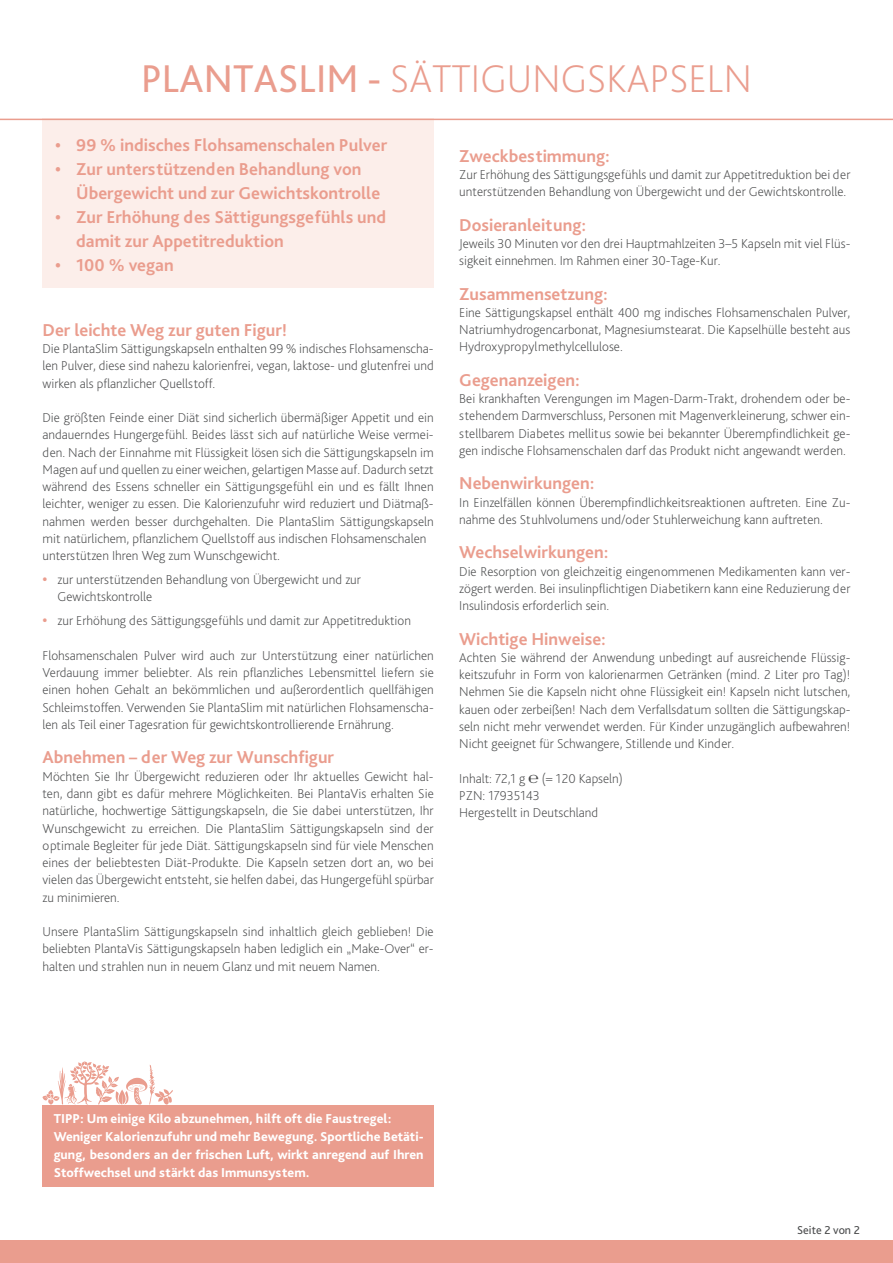
<style>
.page{position:relative;width:893px;height:1263px;background:#fff}
.page>*{position:absolute;margin:0;border:0;box-sizing:border-box;transform-origin:0 0}
.t1{font:200 40.5px "Bliss Pro";letter-spacing:.005em;color:#ea9d8e}
.t2{font:700 18px/24px "Bliss Pro";color:#ea9d8e}
.t3{font:200 13.5px/17.2px "Bliss Pro";color:#4b4c4d;text-align:justify}
.t4{font:800 13.5px/18px "Bliss Pro";color:#fff}
.t5{font:12px "Bliss Pro";color:#4b4c4d}
.s1{font-weight:400}
.s2{font-weight:700;font-size:15px;color:#ea9d8e}
</style>
<div class="page">
<div style="left:43px;top:1105px;width:391px;height:82px;background:#ea9d8e"></div>
<svg style="left:42px;top:1061px;width:131px;height:44px"></svg>
<div style="left:43px;top:119px;width:391px;height:169px;background:#fceeea"></div>
<hr style="left:0;top:119px;width:893px;height:1px;background:#ea9d8e">
<div style="left:0;top:1240px;width:893px;height:23px;background:#ea9d8e"></div>
<h1 class="t1" style="left:141px;top:54px;width:612px"><span class="s1">PLANTASLIM -</span> SÄTTIGUNGSKAPSELN</h1>
<h2 class="t2" style="left:55px;top:133px;width:333px">• 99 % indisches Flohsamenschalen Pulver</h2>
<h2 class="t2" style="left:76px;top:157px;width:305px;text-indent:-21px">• Zur unterstützenden Behandlung von<br>Übergewicht und zur Gewichtskontrolle</h2>
<h2 class="t2" style="left:76px;top:205px;width:311px;text-indent:-21px">• Zur Erhöhung des Sättigungsgefühls und damit zur Appetitreduktion</h2>
<h2 class="t2" style="left:55px;top:252px;width:120px">• 100 % vegan</h2>
<h2 class="t2" style="left:43px;top:317px;width:246px">Der leichte Weg zur guten Figur!</h2>
<p class="t3" style="left:43px;top:340px;width:393px">Die PlantaSlim Sättigungskapseln enthalten 99 % indisches Flohsamenscha&shy;len Pulver, diese sind nahezu kalorienfrei, vegan, laktose- und glutenfrei und wirken als pflanzlicher Quellstoff.</p>
<p class="t3" style="left:43px;top:409px;width:393px;text-align:left">Die größten Feinde einer Diät sind sicherlich übermäßiger Appetit und ein andauerndes Hungergefühl. Beides lässt sich auf natürliche Weise vermei&shy;den. Nach der Einnahme mit Flüssigkeit lösen sich die Sättigungskapseln im Magen auf und quellen zu einer weichen, gelartigen Masse auf. Dadurch setzt während des Essens schneller ein Sättigungsgefühl ein und es fällt Ihnen leichter, weniger zu essen. Die Kalorienzufuhr wird reduziert und Diätmaß&shy;nahmen werden besser durchgehalten. Die PlantaSlim Sättigungskapseln mit natürlichem, pflanzlichem Quellstoff aus indischen Flohsamenschalen unterstützen Ihren Weg zum Wunschgewicht.</p>
<p class="t3" style="left:58px;top:571px;width:305px;text-indent:-15px"><span class="s2">•</span> zur unterstützenden Behandlung von Übergewicht und zur<br>Gewichtskontrolle</p>
<p class="t3" style="left:43px;top:612px;width:370px"><span class="s2">•</span> zur Erhöhung des Sättigungsgefühls und damit zur Appetitreduktion</p>
<p class="t3" style="left:43px;top:646px;width:393px">Flohsamenschalen Pulver wird auch zur Unterstützung einer natürlichen Verdauung immer beliebter. Als rein pflanzliches Lebensmittel liefern sie einen hohen Gehalt an bekömmlichen und außerordentlich quellfähigen Schleimstoffen. Verwenden Sie PlantaSlim mit natürlichen Flohsamenscha&shy;len als Teil einer Tagesration für gewichtskontrollierende Ernährung.</p>
<h2 class="t2" style="left:43px;top:745px;width:293px">Abnehmen – der Weg zur Wunschfigur</h2>
<p class="t3" style="left:43px;top:767px;width:393px">Möchten Sie Ihr Übergewicht reduzieren oder Ihr aktuelles Gewicht hal&shy;ten, dann gibt es dafür mehrere Möglichkeiten. Bei PlantaVis erhalten Sie natürliche, hochwertige Sättigungskapseln, die Sie dabei unterstützen, Ihr Wunschgewicht zu erreichen. Die PlantaSlim Sättigungskapseln sind der optimale Begleiter für jede Diät. Sättigungskapseln sind für viele Menschen eines der beliebtesten Diät-Produkte. Die Kapseln setzen dort an, wo bei vielen das Übergewicht entsteht, sie helfen dabei, das Hungergefühl spürbar zu minimieren.</p>
<p class="t3" style="left:43px;top:922px;width:393px">Unsere PlantaSlim Sättigungskapseln sind inhaltlich gleich geblieben! Die beliebten PlantaVis Sättigungskapseln haben lediglich ein „Make-Over“ er&shy;halten und strahlen nun in neuem Glanz und mit neuem Namen.</p>
<h2 class="t2" style="left:459px;top:143px;width:152px">Zweckbestimmung:</h2>
<p class="t3" style="left:459px;top:165px;width:393px">Zur Erhöhung des Sättigungsgefühls und damit zur Appetitreduktion bei der unterstützenden Behandlung von Übergewicht und der Gewichtskontrolle.</p>
<h2 class="t2" style="left:459px;top:212px;width:129px">Dosieranleitung:</h2>
<p class="t3" style="left:459px;top:234px;width:393px">Jeweils 30 Minuten vor den drei Hauptmahlzeiten 3–5 Kapseln mit viel Flüs&shy;sigkeit einnehmen. Im Rahmen einer 30-Tage-Kur.</p>
<h2 class="t2" style="left:459px;top:281px;width:150px">Zusammensetzung:</h2>
<p class="t3" style="left:459px;top:303px;width:393px">Eine Sättigungskapsel enthält 400 mg indisches Flohsamenschalen Pulver, Natriumhydrogencarbonat, Magnesiumstearat. Die Kapselhülle besteht aus Hydroxypropylmethylcellulose.</p>
<h2 class="t2" style="left:459px;top:367px;width:122px">Gegenanzeigen:</h2>
<p class="t3" style="left:459px;top:390px;width:393px">Bei krankhaften Verengungen im Magen-Darm-Trakt, drohendem oder be&shy;stehendem Darmverschluss, Personen mit Magenverkleinerung, schwer ein&shy;stellbarem Diabetes mellitus sowie bei bekannter Überempfindlichkeit ge&shy;gen indische Flohsamenschalen darf das Produkt nicht angewandt werden.</p>
<h2 class="t2" style="left:459px;top:471px;width:137px">Nebenwirkungen:</h2>
<p class="t3" style="left:459px;top:493px;width:393px">In Einzelfällen können Überempfindlichkeitsreaktionen auftreten. Eine Zu&shy;nahme des Stuhlvolumens und/oder Stuhlerweichung kann auftreten.</p>
<h2 class="t2" style="left:459px;top:540px;width:151px">Wechselwirkungen:</h2>
<p class="t3" style="left:459px;top:562px;width:393px">Die Resorption von gleichzeitig eingenommenen Medikamenten kann ver&shy;zögert werden. Bei insulinpflichtigen Diabetikern kann eine Reduzierung der Insulindosis erforderlich sein.</p>
<h2 class="t2" style="left:459px;top:626px;width:148px">Wichtige Hinweise:</h2>
<p class="t3" style="left:459px;top:648px;width:393px">Achten Sie während der Anwendung unbedingt auf ausreichende Flüssig&shy;keitszufuhr in Form von kalorienarmen Getränken (mind. 2 Liter pro Tag)!<br>Nehmen Sie die Kapseln nicht ohne Flüssigkeit ein! Kapseln nicht lutschen, kauen oder zerbeißen! Nach dem Verfallsdatum sollten die Sättigungskap&shy;seln nicht mehr verwendet werden. Für Kinder unzugänglich aufbewahren!<br>Nicht geeignet für Schwangere, Stillende und Kinder.</p>
<p class="t3" style="left:459px;top:769px;width:165px;text-align:left">Inhalt: 72,1 g ℮ (= 120 Kapseln)<br>PZN: 17935143<br>Hergestellt in Deutschland</p>
<p class="t4" style="left:54px;top:1109px;width:371px">TIPP: Um einige Kilo abzunehmen, hilft oft die Faustregel:<br>Weniger Kalorienzufuhr und mehr Bewegung. Sportliche Betäti&shy;gung, besonders an der frischen Luft, wirkt anregend auf Ihren Stoffwechsel und stärkt das Immunsystem.</p>
<p class="t5" style="left:797px;top:1222px;width:64px">Seite 2 von 2</p>
</div>
